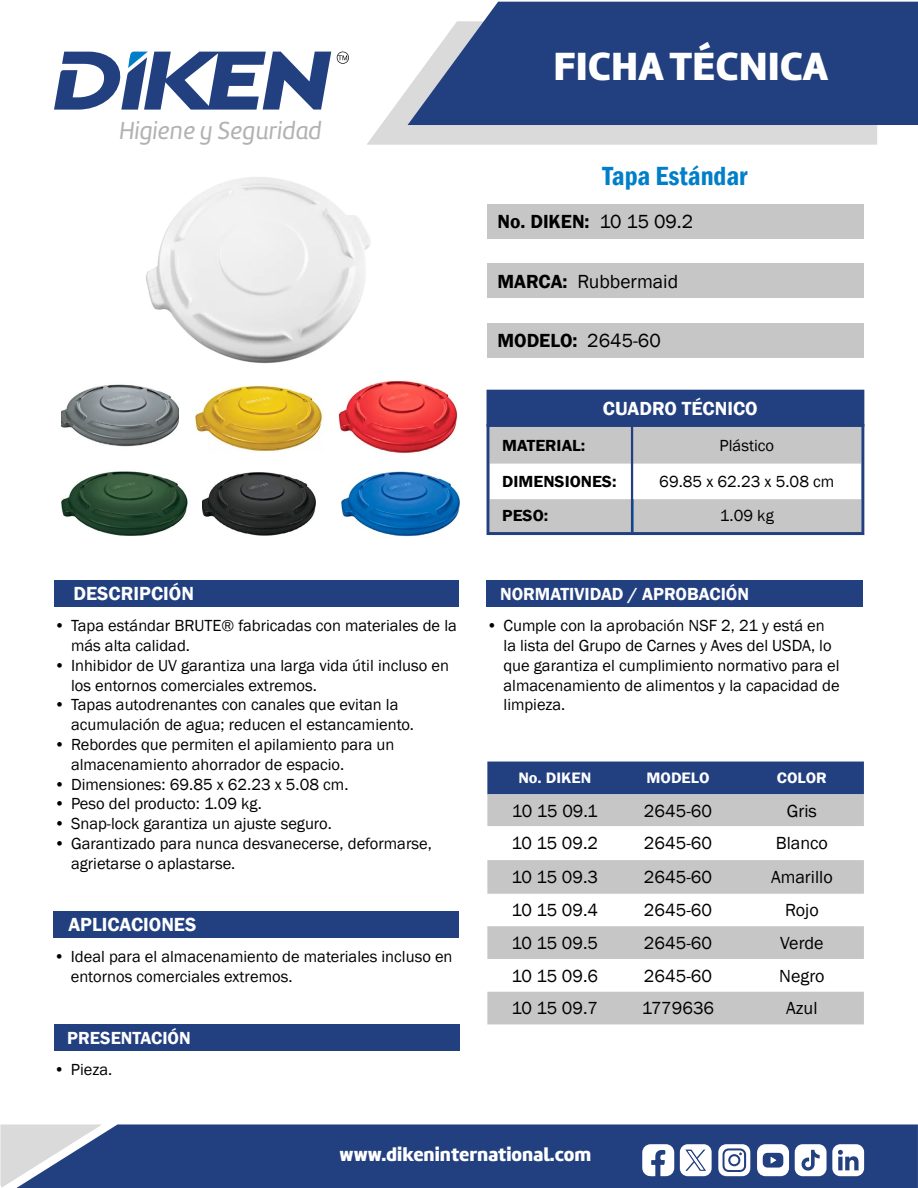
<style>
.page{position:relative;width:918px;height:1188px;background:#fff}
.page>*{position:absolute;margin:0;border:0;box-sizing:border-box;transform-origin:0 0}
.t1{font:40.8px "Amelia Basic Black";color:#fff}
.t2{font:600 condensed 27px "Franklin Gothic";color:#007fc8}
.t3{font:25.5px "Amelia Basic Italic";color:#b3b2b2}
.t4{font:600 19.5px "Franklin Gothic";color:#fff}
.t5{font:600 19.5px "Franklin Gothic";color:#000}
.t6{font:19.5px "Amelia Basic Black";color:#fff}
.t7{font:19.5px "Franklin Gothic";color:#000}
.t8{font:18px "Franklin Gothic";color:#000}
.t9{font:600 18px "Franklin Gothic";color:#fff}
.t10{font:16.5px/19.8px "Franklin Gothic";color:#000}
.t11{font:600 16.5px "Franklin Gothic";color:#000;scale:1.05 1}
.t12{font:600 15.6px "Franklin Gothic";color:#fff;scale:1.05 1}
.s1{font-weight:400}
.s2{font-weight:600}
</style>
<div class="page">
<div style="left:102px;top:1124px;width:816px;height:64px;background:#223f80"></div>
<svg style="left:0;top:1124px;width:102px;height:64px;background:#9ea8bf"></svg>
<svg style="left:367px;top:88px;width:510px;height:57px;background:#ddddde"></svg>
<svg style="left:408px;top:2px;width:510px;height:123px;background:#36508b"></svg>
<svg style="left:54px;top:51px;width:277px;height:59px"></svg>
<svg style="left:337px;top:52px;width:12px;height:12px"></svg>
<svg style="left:680px;top:1144px;width:32px;height:32px"></svg>
<svg style="left:642px;top:1144px;width:32px;height:32px"></svg>
<svg style="left:718px;top:1144px;width:32px;height:32px"></svg>
<div style="left:730px;top:1156px;width:8px;height:8px;background:#fff;border-radius:50%"></div>
<svg style="left:757px;top:1144px;width:32px;height:32px"></svg>
<svg style="left:795px;top:1144px;width:69px;height:32px"></svg>
<div style="left:488px;top:204px;width:376px;height:34px;background:#c6c6c6"></div>
<div style="left:488px;top:264px;width:376px;height:34px;background:#c6c6c6"></div>
<div style="left:488px;top:324px;width:376px;height:34px;background:#c6c6c6"></div>
<svg style="left:486px;top:422px;width:379px;height:113px"></svg>
<div style="left:487px;top:762px;width:377px;height:32px;background:#223f80"></div>
<svg style="left:487px;top:794px;width:377px;height:230px;fill:#c6c6c6"></svg>
<div style="left:54px;top:580px;width:405px;height:27px;background:#223f80"></div>
<div style="left:54px;top:1024px;width:405px;height:27px;background:#223f80"></div>
<div style="left:54px;top:911px;width:405px;height:27px;background:#223f80"></div>
<div style="left:487px;top:580px;width:376px;height:27px;background:#223f80"></div>
<div style="left:488px;top:391px;width:375px;height:34px;background:#223f80"></div>
<div style="left:487px;top:390px;width:377px;height:37px;border:3px solid #223f80"></div>
<hr style="left:631px;top:423px;width:2px;height:109px;background:#223f80">
<img style="left:61px;top:384px;width:117px;height:63px">
<img style="left:341px;top:471px;width:118px;height:66px">
<img style="left:203px;top:472px;width:112px;height:64px">
<img style="left:195px;top:385px;width:128px;height:67px">
<img style="left:61px;top:471px;width:127px;height:65px">
<img style="left:339px;top:381px;width:119px;height:73px">
<img style="left:146px;top:177px;width:225px;height:187px">
<h3 class="t3" style="left:119px;top:116px;width:204px">Higiene y Seguridad</h3>
<p class="t4" style="left:74px;top:582px;width:122px">DESCRIPCIÓN</p>
<p class="t10" style="left:71px;top:616px;width:387px;text-indent:-17px">• Tapa estándar BRUTE® fabricadas con materiales de la más alta calidad.</p>
<p class="t10" style="left:71px;top:656px;width:380px;text-indent:-17px">• Inhibidor de UV garantiza una larga vida útil incluso en los entornos comerciales extremos.</p>
<p class="t10" style="left:71px;top:695px;width:345px;text-indent:-17px">• Tapas autodrenantes con canales que evitan la acumulación de agua; reducen el estancamiento.</p>
<p class="t10" style="left:71px;top:735px;width:325px;text-indent:-17px">• Rebordes que permiten el apilamiento para un almacenamiento ahorrador de espacio.</p>
<p class="t10" style="left:54px;top:775px;width:296px">• Dimensiones: 69.85 x 62.23 x 5.08 cm.</p>
<p class="t10" style="left:54px;top:794px;width:209px">• Peso del producto: 1.09 kg.</p>
<p class="t10" style="left:54px;top:814px;width:279px">• Snap-lock garantiza un ajuste seguro.</p>
<p class="t10" style="left:71px;top:834px;width:362px;text-indent:-17px">• Garantizado para nunca desvanecerse, deformarse, agrietarse o aplastarse.</p>
<p class="t4" style="left:68px;top:913px;width:129px">APLICACIONES</p>
<p class="t10" style="left:71px;top:947px;width:383px;text-indent:-17px">• Ideal para el almacenamiento de materiales incluso en entornos comerciales extremos.</p>
<p class="t9" style="left:67px;top:1027px;width:125px">PRESENTACIÓN</p>
<p class="t10" style="left:54px;top:1060px;width:60px">• Pieza.</p>
<h1 class="t1" style="left:553px;top:41px;width:276px">FICHA TÉCNICA</h1>
<h2 class="t2" style="left:602px;top:158px;width:147px">Tapa Estándar</h2>
<p class="t5" style="left:497px;top:210px;width:197px">No. DIKEN: <span class="s1">10 15 09.2</span></p>
<p class="t7" style="left:497px;top:269px;width:182px"><span class="s2">MARCA:</span> Rubbermaid</p>
<p class="t5" style="left:497px;top:329px;width:165px">MODELO: <span class="s1">2645-60</span></p>
<p class="t4" style="left:603px;top:396px;width:156px">CUADRO TÉCNICO</p>
<p class="t11" style="left:502px;top:435px;width:81px">MATERIAL:</p>
<p class="t10" style="left:720px;top:436px;width:56px">Plástico</p>
<p class="t11" style="left:502px;top:471px;width:110px">DIMENSIONES:</p>
<p class="t10" style="left:659px;top:472px;width:177px">69.85 x 62.23 x 5.08 cm</p>
<p class="t11" style="left:502px;top:506px;width:45px">PESO:</p>
<p class="t10" style="left:720px;top:506px;width:55px">1.09 kg</p>
<p class="t9" style="left:500px;top:583px;width:251px">NORMATIVIDAD / APROBACIÓN</p>
<p class="t10" style="left:504px;top:616px;width:338px;text-indent:-17px">• Cumple con la aprobación NSF 2, 21 y está en la lista del Grupo de Carnes y Aves del USDA, lo que garantiza el cumplimiento normativo para el almacenamiento de alimentos y la capacidad de limpieza.</p>
<p class="t12" style="left:518px;top:769px;width:71px">No. DIKEN</p>
<p class="t12" style="left:647px;top:769px;width:61px">MODELO</p>
<p class="t12" style="left:777px;top:769px;width:49px">COLOR</p>
<p class="t8" style="left:512px;top:799px;width:87px">10 15 09.1</p>
<p class="t8" style="left:644px;top:799px;width:70px">2645-60</p>
<p class="t8" style="left:787px;top:799px;width:32px">Gris</p>
<p class="t8" style="left:512px;top:832px;width:88px">10 15 09.2</p>
<p class="t8" style="left:644px;top:832px;width:70px">2645-60</p>
<p class="t8" style="left:776px;top:832px;width:54px">Blanco</p>
<p class="t8" style="left:512px;top:866px;width:88px">10 15 09.3</p>
<p class="t8" style="left:644px;top:866px;width:70px">2645-60</p>
<p class="t8" style="left:771px;top:866px;width:63px">Amarillo</p>
<p class="t8" style="left:512px;top:899px;width:88px">10 15 09.4</p>
<p class="t8" style="left:644px;top:899px;width:70px">2645-60</p>
<p class="t8" style="left:785px;top:899px;width:35px">Rojo</p>
<p class="t8" style="left:512px;top:932px;width:88px">10 15 09.5</p>
<p class="t8" style="left:644px;top:932px;width:70px">2645-60</p>
<p class="t8" style="left:780px;top:932px;width:45px">Verde</p>
<p class="t8" style="left:512px;top:964px;width:88px">10 15 09.6</p>
<p class="t8" style="left:644px;top:964px;width:70px">2645-60</p>
<p class="t8" style="left:779px;top:964px;width:47px">Negro</p>
<p class="t8" style="left:512px;top:997px;width:88px">10 15 09.7</p>
<p class="t8" style="left:642px;top:997px;width:74px">1779636</p>
<p class="t8" style="left:786px;top:997px;width:33px">Azul</p>
<p class="t6" style="left:340px;top:1143px;width:253px">www.dikeninternational.com</p>
</div>
